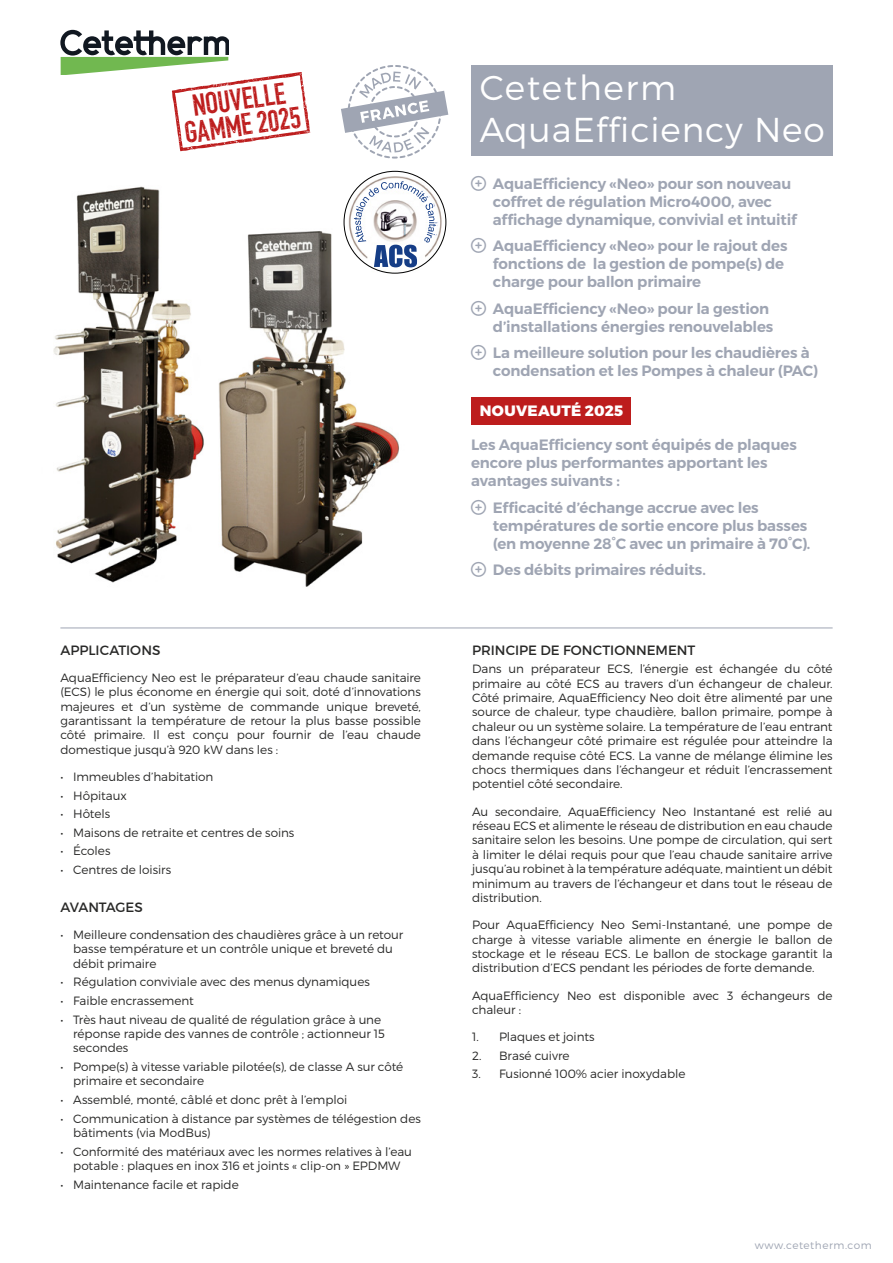
<style>
.page{position:relative;width:893px;height:1263px;background:#fff}
.page>*{position:absolute;margin:0;border:0;box-sizing:border-box;transform-origin:0 0}
.t1{font:300 34.5px/42px "Montserrat";letter-spacing:.025em;color:#fff}
.t2{font:700 30px/25.8px "DIN Condensed";color:#bd1d1d;text-align:center}
.t3{font:600 15px/18px "Montserrat";letter-spacing:-.01em;color:#9fa5b3}
.t4{font:800 15px "Montserrat";letter-spacing:.02em;color:#fff}
.t5{font:13.5px "Montserrat";color:#282827}
.t6{font:300 12px/14.4px "Montserrat";letter-spacing:-.005em;color:#282827}
.t7{font:300 10.5px "Montserrat";letter-spacing:.05em;color:#9fa5b3}
</style>
<div class="page">
<div style="left:471px;top:65px;width:362px;height:90px;background:#9fa5b3"></div>
<img style="left:53px;top:186px;width:151px;height:397px">
<img style="left:218px;top:231px;width:181px;height:356px">
<hr style="left:60px;top:628px;width:773px;height:1px;background:#9fa5b3">
<img style="left:341px;top:171px;width:106px;height:112px">
<svg style="left:372px;top:267px;width:46px;height:2px"></svg>
<svg style="left:352px;top:179px;width:86px;height:88px"></svg>
<div style="left:471px;top:397px;width:160px;height:28px;background:#bd1d1d"></div>
<svg style="left:341px;top:65px;width:107px;height:94px"></svg>
<svg style="left:60px;top:30px;width:250px;height:121px"></svg>
<h2 class="t2" style="left:179px;top:94px;width:118px;rotate:-8deg">NOUVELLE<br>GAMME 2025</h2>
<p class="t5" style="left:60px;top:641px;width:101px">APPLICATIONS</p>
<p class="t6" style="left:60px;top:670px;width:362px;text-align:justify">AquaEfficiency Neo est le préparateur d’eau chaude sanitaire (ECS) le plus économe en énergie qui soit, doté d’innovations majeures et d’un système de commande unique breveté, garantissant la température de retour la plus basse possible côté primaire. Il est conçu pour fournir de l’eau chaude domestique jusqu’à 920 kW dans les :</p>
<p class="t6" style="left:60px;top:769px;width:155px">• Immeubles d’habitation</p>
<p class="t6" style="left:60px;top:788px;width:68px">• Hôpitaux</p>
<p class="t6" style="left:60px;top:806px;width:51px">• Hôtels</p>
<p class="t6" style="left:60px;top:825px;width:235px">• Maisons de retraite et centres de soins</p>
<p class="t6" style="left:60px;top:844px;width:52px">• Écoles</p>
<p class="t6" style="left:60px;top:862px;width:112px">• Centres de loisirs</p>
<p class="t5" style="left:60px;top:898px;width:84px">AVANTAGES</p>
<p class="t6" style="left:73px;top:927px;width:332px;text-indent:-13px">• Meilleure condensation des chaudières grâce à un retour basse température et un contrôle unique et breveté du débit primaire</p>
<p class="t6" style="left:60px;top:974px;width:311px">• Régulation conviviale avec des menus dynamiques</p>
<p class="t6" style="left:60px;top:993px;width:135px">• Faible encrassement</p>
<p class="t6" style="left:73px;top:1012px;width:313px;text-indent:-13px">• Très haut niveau de qualité de régulation grâce à une réponse rapide des vannes de contrôle ; actionneur 15 secondes</p>
<p class="t6" style="left:73px;top:1059px;width:332px;text-indent:-13px">• Pompe(s) à vitesse variable pilotée(s), de classe A sur côté primaire et secondaire</p>
<p class="t6" style="left:60px;top:1092px;width:288px">• Assemblé, monté, câblé et donc prêt à l’emploi</p>
<p class="t6" style="left:73px;top:1111px;width:349px;text-indent:-13px">• Communication à distance par systèmes de télégestion des bâtiments (via ModBus)</p>
<p class="t6" style="left:60px;top:1144px;width:353px;text-align:center">• Conformité des matériaux avec les normes relatives à l’eau potable : plaques en inox 316 et joints « clip-on » EPDMW</p>
<p class="t6" style="left:60px;top:1177px;width:180px">• Maintenance facile et rapide</p>
<h1 class="t1" style="left:480px;top:66px;width:347px">Cetetherm<br>AquaEfficiency Neo</h1>
<p class="t3" style="left:493px;top:174px;width:305px">AquaEfficiency «Neo» pour son nouveau coffret de régulation Micro4000, avec affichage dynamique, convivial et intuitif</p>
<p class="t3" style="left:493px;top:237px;width:296px">AquaEfficiency «Neo» pour le rajout des fonctions de la gestion de pompe(s) de charge pour ballon primaire</p>
<p class="t3" style="left:493px;top:299px;width:282px">AquaEfficiency «Neo» pour la gestion d’installations énergies renouvelables</p>
<p class="t3" style="left:493px;top:344px;width:326px">La meilleure solution pour les chaudières à condensation et les Pompes à chaleur (PAC)</p>
<p class="t4" style="left:480px;top:402px;width:145px">NOUVEAUTÉ 2025</p>
<p class="t3" style="left:471px;top:436px;width:327px">Les AquaEfficiency sont équipés de plaques encore plus performantes apportant les avantages suivants :</p>
<p class="t3" style="left:493px;top:499px;width:319px">Efficacité d’échange accrue avec les températures de sortie encore plus basses (en moyenne 28°C avec un primaire à 70°C).</p>
<p class="t3" style="left:493px;top:561px;width:215px">Des débits primaires réduits.</p>
<p class="t5" style="left:472px;top:641px;width:225px">PRINCIPE DE FONCTIONNEMENT</p>
<p class="t6" style="left:472px;top:661px;width:362px;text-align:justify">Dans un préparateur ECS, l’énergie est échangée du côté primaire au côté ECS au travers d’un échangeur de chaleur.<br>Côté primaire, AquaEfficiency Neo doit être alimenté par une source de chaleur, type chaudière, ballon primaire, pompe à chaleur ou un système solaire. La température de l’eau entrant dans l’échangeur côté primaire est régulée pour atteindre la demande requise côté ECS. La vanne de mélange élimine les chocs thermiques dans l’échangeur et réduit l’encrassement potentiel côté secondaire.</p>
<p class="t6" style="left:472px;top:804px;width:362px;text-align:justify">Au secondaire, AquaEfficiency Neo Instantané est relié au réseau ECS et alimente le réseau de distribution en eau chaude sanitaire selon les besoins. Une pompe de circulation, qui sert à limiter le délai requis pour que l’eau chaude sanitaire arrive jusqu’au robinet à la température adéquate, maintient un débit minimum au travers de l’échangeur et dans tout le réseau de distribution.</p>
<p class="t6" style="left:472px;top:917px;width:362px;text-align:justify">Pour AquaEfficiency Neo Semi-Instantané, une pompe de charge à vitesse variable alimente en énergie le ballon de stockage et le réseau ECS. Le ballon de stockage garantit la distribution d’ECS pendant les périodes de forte demande.</p>
<p class="t6" style="left:472px;top:988px;width:362px">AquaEfficiency Neo est disponible avec 3 échangeurs de chaleur :</p>
<p class="t6" style="left:472px;top:1029px;width:124px">1. Plaques et joints</p>
<p class="t6" style="left:472px;top:1048px;width:99px">2. Brasé cuivre</p>
<p class="t6" style="left:472px;top:1067px;width:215px">3. Fusionné 100% acier inoxydable</p>
<p class="t7" style="left:755px;top:1239px;width:118px">www.cetetherm.com</p>
</div>
